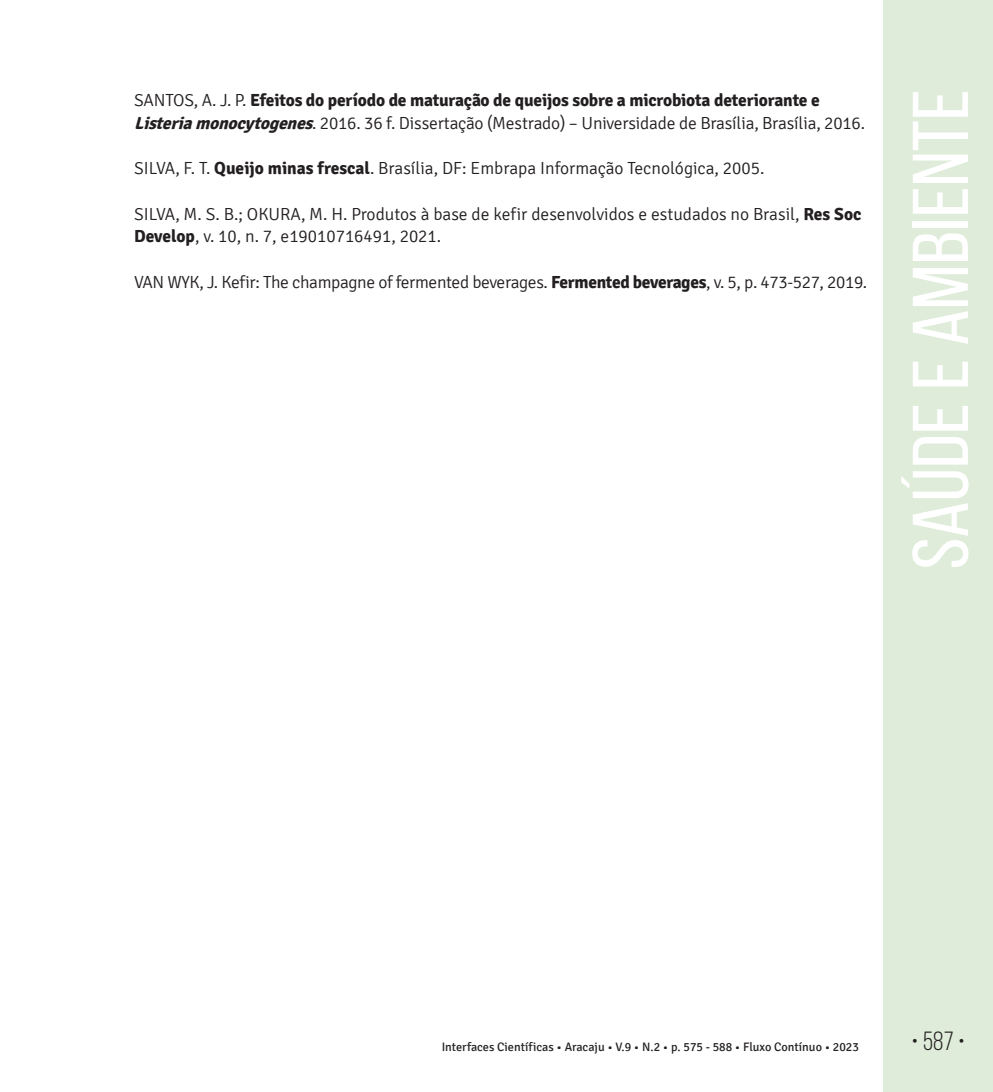
<style>
.page{position:relative;width:993px;height:1092px;background:#fff}
.page>*{position:absolute;margin:0;border:0;box-sizing:border-box;transform-origin:0 0}
.t1{font:78.75px "Bebas Neue";color:#fff;scale:1.09 1}
.t2{font:26.25px "Bebas Neue";color:#231f20}
.t3{font:300 17.5px/22.8px "Signika";letter-spacing:-.01em;color:#231f20}
.t4{font:12.25px "Signika";color:#231f20}
.s1{font-weight:700}
.s2{font-weight:700;font-style:italic}
</style>
<div class="page">
<div style="left:883px;top:0;width:109px;height:1091px;background:#deecd9"></div>
<p class="t3" style="left:134px;top:89px;width:732px">SANTOS, A. J. P. <span class="s1">Efeitos do período de maturação de queijos sobre a microbiota deteriorante e<br></span><span class="s2">Listeriamonocytogenes</span>. 2016. 36 f. Dissertação (Mestrado) – Universidade de Brasília, Brasília, 2016.</p>
<p class="t3" style="left:134px;top:157px;width:631px">SILVA, F. T. <span class="s1">Queijo minas frescal</span>. Brasília, DF: Embrapa Informação Tecnológica, 2005.</p>
<p class="t3" style="left:134px;top:203px;width:728px">SILVA, M. S. B.; OKURA, M. H. Produtos à base de kefir desenvolvidos e estudados no Brasil, <span class="s1">Res Soc<br>Develop</span>, v. 10, n. 7, e19010716491, 2021.</p>
<p class="t3" style="left:134px;top:271px;width:734px">VAN WYK, J. Kefir: The champagne of fermented beverages. <span class="s1">Fermented beverages</span>, v. 5, p. 473-527, 2019.</p>
<h1 class="t1" style="left:897px;top:569px;width:442px;rotate:-90deg">Saúde e Ambiente</h1>
<p class="t4" style="left:441px;top:1040px;width:418px">Interfaces Científicas • Aracaju • V.9 • N.2 • p. 575 - 588 • Fluxo Contínuo • 2023</p>
<h2 class="t2" style="left:911px;top:1026px;width:55px">• 587 •</h2>
</div>
